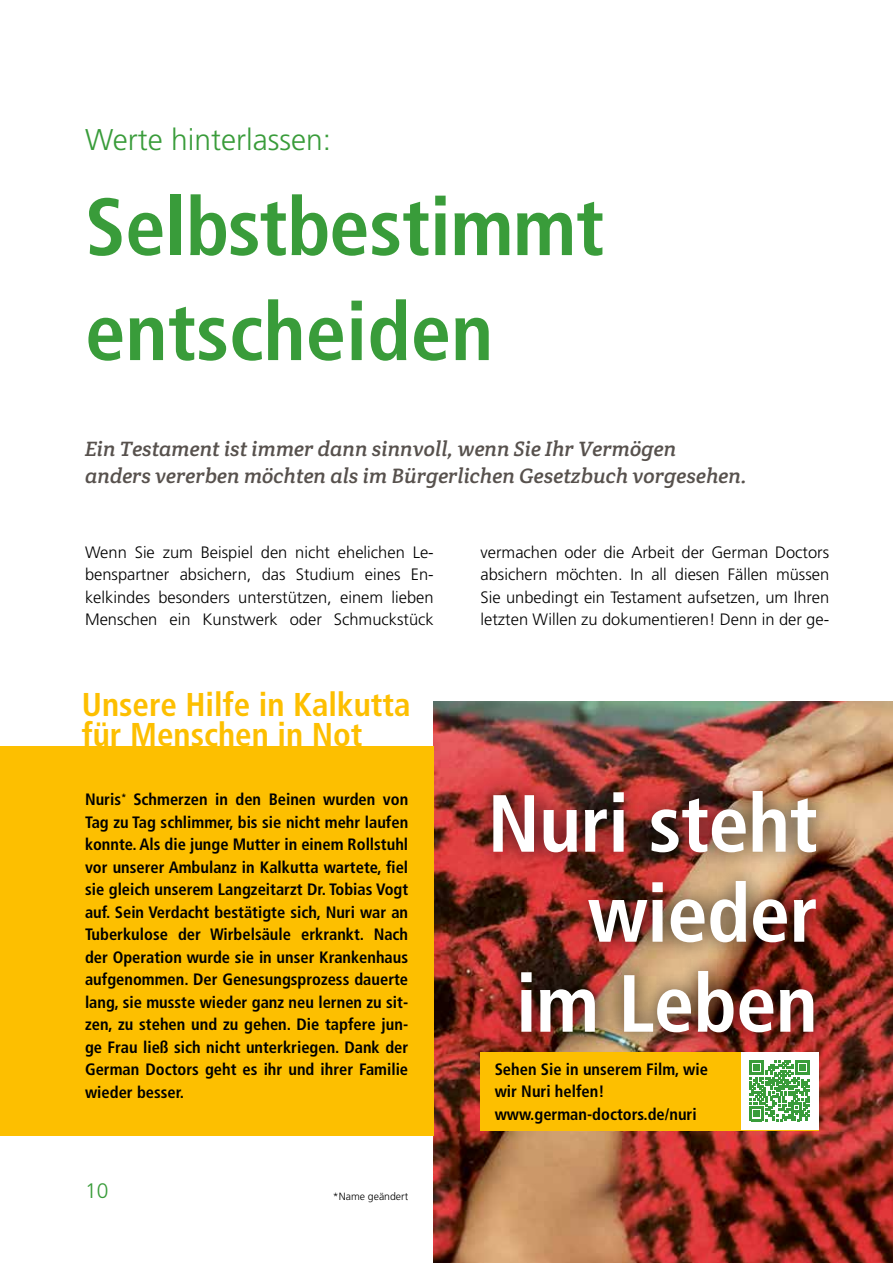
<style>
.page{position:relative;width:893px;height:1263px;background:#fff}
.page>*{position:absolute;margin:0;border:0;box-sizing:border-box;transform-origin:0 0}
.t1{font:700 condensed 81px/105px "Frutiger LT Pro";letter-spacing:-.005em;color:#399c3a}
.t2{font:700 condensed 81px/90px "Frutiger LT Pro";letter-spacing:-.01em;color:#fff;text-align:right}
.t3{font:700 condensed 33px/30px "Frutiger LT Pro";color:#fdbf00}
.t4{font:300 30px "Frutiger LT Pro";color:#399c3a}
.t5{font:italic 21px/27px "Crete Round";color:#57514d}
.t6{font:300 21px "Frutiger LT Pro";color:#399c3a}
.t7{font:700 condensed 16.5px/22.5px "Frutiger LT Pro";color:#000}
.t8{font:300 16.5px/22.5px "Frutiger LT Pro";color:#000;text-align:justify}
.t9{font:300 10.5px "Frutiger LT Pro";color:#000}
</style>
<div class="page">
<img style="left:434px;top:702px;width:459px;height:561px">
<div style="left:480px;top:1052px;width:339px;height:78px;background:#fdbf00"></div>
<div style="left:741px;top:1052px;width:77px;height:77px;background:#fff"></div>
<svg style="left:749px;top:1060px;width:61px;height:61px"></svg>
<div style="left:473px;top:772px;width:362px;height:279px;background:#000;opacity:.75"></div>
<div style="left:0;top:746px;width:434px;height:389px;background:#fdbf00"></div>
<h3 class="t4" style="left:85px;top:122px;width:248px">Werte hinterlassen:</h3>
<h1 class="t1" style="left:85px;top:175px;width:521px">Selbstbestimmt entscheiden</h1>
<p class="t5" style="left:85px;top:435px;width:663px">Ein Testament ist immer dann sinnvoll, wenn Sie Ihr Vermögen anders vererben möchten als im Bürgerlichen Gesetzbuch vorgesehen.</p>
<p class="t8" style="left:85px;top:541px;width:350px">Wenn Sie zum Beispiel den nicht ehelichen Le&shy;benspartner absichern, das Studium eines En&shy;kelkindes besonders unterstützen, einem lieben Menschen ein Kunstwerk oder Schmuckstück</p>
<p class="t8" style="left:480px;top:541px;width:350px">vermachen oder die Arbeit der German Doctors absichern möchten. In all diesen Fällen müssen Sie unbedingt ein Testament aufsetzen, um Ihren letzten Willen zu dokumentieren! Denn in der ge-</p>
<h2 class="t3" style="left:82px;top:689px;width:330px">Unsere Hilfe in Kalkutta für Menschen in Not</h2>
<p class="t7" style="left:85px;top:788px;width:325px;text-align:justify">Nuris<sup>*</sup> Schmerzen in den Beinen wurden von Tag zu Tag schlimmer, bis sie nicht mehr laufen konnte. Als die junge Mutter in einem Rollstuhl vor unserer Ambulanz in Kalkutta wartete, fiel sie gleich unserem Langzeitarzt Dr. Tobias Vogt auf. Sein Verdacht bestätigte sich, Nuri war an Tuberkulose der Wirbelsäule erkrankt. Nach der Operation wurde sie in unser Krankenhaus aufgenommen. Der Genesungsprozess dauerte lang, sie musste wieder ganz neu lernen zu sit&shy;zen, zu stehen und zu gehen. Die tapfere jun&shy;ge Frau ließ sich nicht unterkriegen. Dank der German Doctors geht es ihr und ihrer Familie wieder besser.</p>
<p class="t6" style="left:85px;top:1179px;width:25px">10</p>
<p class="t9" style="left:333px;top:1190px;width:77px">*Name geändert</p>
<h1 class="t2" style="left:487px;top:779px;width:332px">Nuri steht wieder im Leben</h1>
<p class="t7" style="left:495px;top:1058px;width:215px">Sehen Sie in unserem Film, wie wir Nuri helfen! www.german-doctors.de/nuri</p>
</div>
